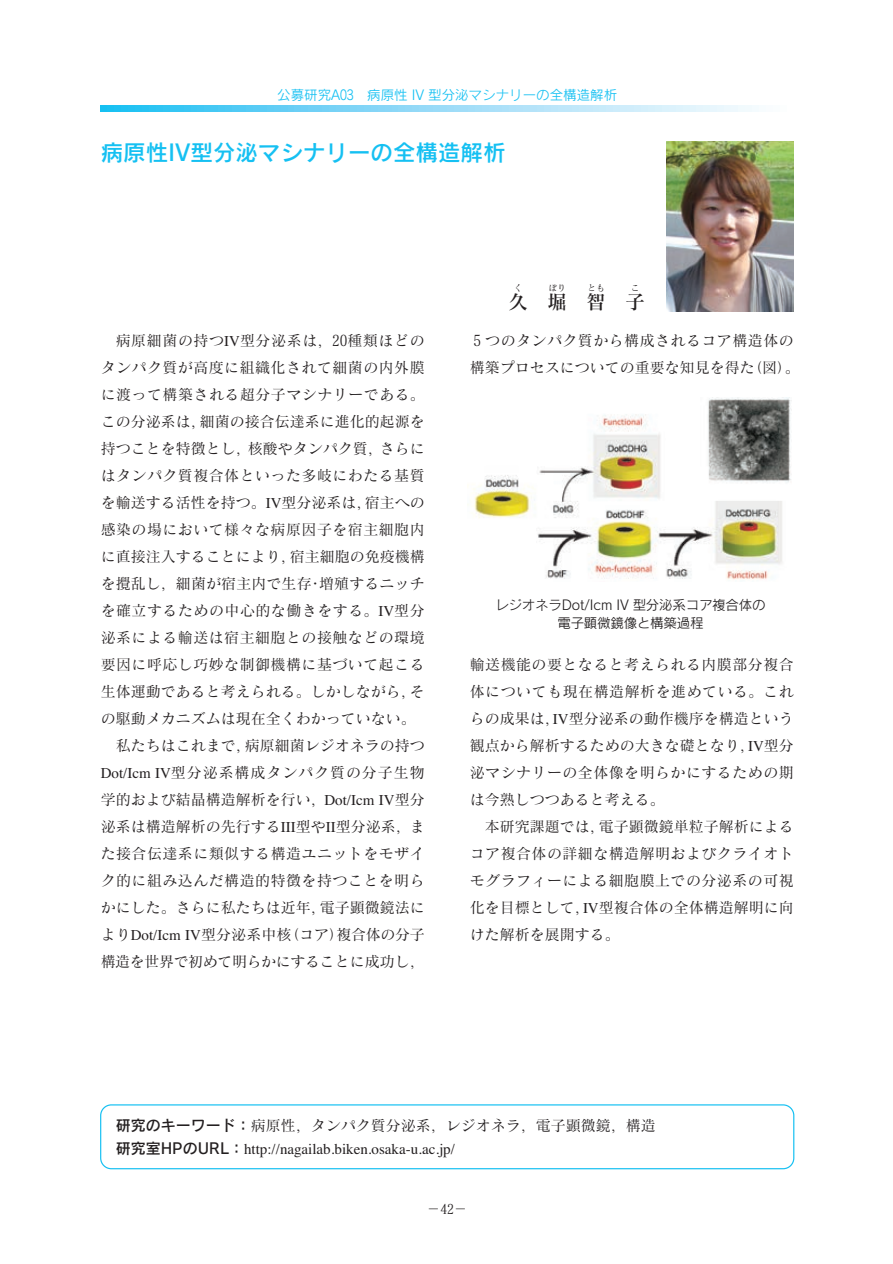
<style>
.page{position:relative;width:893px;height:1264px;background:#fff}
.page>*{position:absolute;margin:0;border:0;box-sizing:border-box;transform-origin:0 0}
.t1{font:22.5px "HERW260+Rodin Pro DB";color:#15c0f2}
.t2{font:19.5px "HELHPHO+Matisse Pro DB";color:#231f20}
.t3{font:15px/27px "HLRO3 AN+Matisse Pro M";letter-spacing:.005em;color:#231f20}
.t4{font:15px/27px "HLRO3 AN+Matisse Pro M";letter-spacing:.03em;color:#231f20}
.t5{font:15px "HH9 NNU3+Times";letter-spacing:-.555em;color:#231f20}
.t6{font:13.5px/18px "HDV02 ON+Rodin Pro M";letter-spacing:-.015em;color:#231f20;text-align:center}
.t7{font:13.5px "HDV02 ON+Rodin Pro M";color:#15c0f2}
.t8{font:13.5px "HLRO3 AN+Matisse Pro M";color:#231f20}
.t9{font:8.7px "HLRO3 AN+Matisse Pro M";color:#231f20}
.s1{font-family:"HH9 NNU3+Times"}
.s2{font-family:"HERW260+Rodin Pro DB"}
</style>
<div class="page">
<div style="left:447px;top:105px;width:347px;height:7px;background:#9edcf8"></div>
<div style="left:468px;top:105px;width:326px;height:7px;background:#a3def8"></div>
<div style="left:482px;top:105px;width:312px;height:7px;background:#a8dff9"></div>
<div style="left:503px;top:105px;width:291px;height:7px;background:#ade1f9"></div>
<div style="left:517px;top:105px;width:277px;height:7px;background:#b2e2f9"></div>
<div style="left:537px;top:105px;width:257px;height:7px;background:#b7e4f9"></div>
<div style="left:551px;top:105px;width:243px;height:7px;background:#bce6fa"></div>
<div style="left:572px;top:105px;width:222px;height:7px;background:#c1e8fa"></div>
<div style="left:586px;top:105px;width:208px;height:7px;background:#c5e9fa"></div>
<div style="left:607px;top:105px;width:187px;height:7px;background:#cbebfb"></div>
<div style="left:620px;top:105px;width:174px;height:7px;background:#cfedfb"></div>
<div style="left:641px;top:105px;width:153px;height:7px;background:#d4effb"></div>
<div style="left:655px;top:105px;width:139px;height:7px;background:#d8f1fb"></div>
<div style="left:669px;top:105px;width:125px;height:7px;background:#dcf2fc"></div>
<div style="left:683px;top:105px;width:111px;height:7px;background:#e0f4fc"></div>
<div style="left:697px;top:105px;width:97px;height:7px;background:#e5f5fc"></div>
<div style="left:718px;top:105px;width:76px;height:7px;background:#eaf7fd"></div>
<div style="left:731px;top:105px;width:63px;height:7px;background:#eef8fd"></div>
<div style="left:745px;top:105px;width:49px;height:7px;background:#f2fafd"></div>
<div style="left:759px;top:105px;width:35px;height:7px;background:#f7fcfe"></div>
<div style="left:780px;top:105px;width:14px;height:7px;background:#fcfefe"></div>
<img style="left:666px;top:141px;width:127px;height:170px">
<div style="left:100px;top:1104px;width:694px;height:65px;border:1px solid #15c0f2;border-radius:11px"></div>
<img style="left:473px;top:397px;width:319px;height:183px">
<hr style="left:383px;top:1263px;width:128px;height:1px;background:#000">
<hr style="left:0;top:569px;width:1px;height:127px;background:#000">
<hr style="left:892px;top:569px;width:1px;height:127px;background:#000">
<p class="t7" style="left:277px;top:90px;width:341px">公募研究A０３　病原性 IV型分泌マシナリーの全構造解析</p>
<h1 class="t1" style="left:101px;top:144px;width:406px">病原性IV型分泌マシナリーの全構造解析</h1>
<p class="t9" style="left:514px;top:284px;width:10px">く</p>
<p class="t9" style="left:548px;top:284px;width:19px">ぼり</p>
<p class="t9" style="left:587px;top:284px;width:19px">とも</p>
<p class="t9" style="left:631px;top:284px;width:10px">こ</p>
<h2 class="t2" style="left:508px;top:294px;width:138px">久 　 堀 　 智 　 子</h2>
<p class="t3" style="left:101px;top:329px;width:326px">　病原細菌の持つ<span class="s1">IV</span>型分泌系は，２０種類ほどのタンパク質が高度に組織化されて細菌の内外膜に渡って構築される超分子マシナリーである。この分泌系は，細菌の接合伝達系に進化的起源を持つことを特徴とし，核酸やタンパク質，さらにはタンパク質複合体といった多岐にわたる基質を輸送する活性を持つ。<span class="s1">IV</span>型分泌系は，宿主への感染の場において様々な病原因子を宿主細胞内に直接注入することにより，宿主細胞の免疫機構を攪乱し，細菌が宿主内で生存・増殖するニッチを確立するための中心的な働きをする。<span class="s1">IV</span>型分泌系による輸送は宿主細胞との接触などの環境要因に呼応し巧妙な制御機構に基づいて起こる生体運動であると考えられる。しかしながら，その駆動メカニズムは現在全くわかっていない。　私たちはこれまで，病原細菌レジオネラの持つ<br><span class="s1">Dot/Icm IV</span>型分泌系構成タンパク質の分子生物学的および結晶構造解析を行い，<span class="s1">Dot/Icm IV</span>型分泌系は構造解析の先行する<span class="s1">III</span>型や<span class="s1">II</span>型分泌系，また接合伝達系に類似する構造ユニットをモザイク的に組み込んだ構造的特徴を持つことを明らかにした。さらに私たちは近年，電子顕微鏡法により<span class="s1">Dot/Icm IV</span>型分泌系中核（コア）複合体の分子構造を世界で初めて明らかにすることに成功し，</p>
<p class="t4" style="left:470px;top:329px;width:331px">５つのタンパク質から構成されるコア構造体の構築プロセスについての重要な知見を得た（図）。</p>
<p class="t6" style="left:495px;top:597px;width:272px">レジオネラDot/Icm IV型分泌系コア複合体の電子顕微鏡像と構築過程</p>
<p class="t4" style="left:470px;top:653px;width:326px">輸送機能の要となると考えられる内膜部分複合体についても現在構造解析を進めている。これらの成果は，<span class="s1">IV</span>型分泌系の動作機序を構造という観点から解析するための大きな礎となり，<span class="s1">IV</span>型分泌マシナリーの全体像を明らかにするための期は今熟しつつあると考える。<br>　本研究課題では，電子顕微鏡単粒子解析によるコア複合体の詳細な構造解明およびクライオトモグラフィーによる細胞膜上での分泌系の可視化を目標として，<span class="s1">IV</span>型複合体の全体構造解明に向けた解析を展開する。</p>
<p class="t3" style="left:116px;top:1114px;width:542px"><span class="s2">研究のキーワード：</span>病原性，タンパク質分泌系，レジオネラ，電子顕微鏡，構造</p>
<p class="t5" style="left:116px;top:1139px;width:352px"><span class="s2">研究室 H P の U R L ：</span> http://nagailab.biken.osaka-u.ac.jp/</p>
<p class="t8" style="left:427px;top:1204px;width:42px">−４２−</p>
</div>
